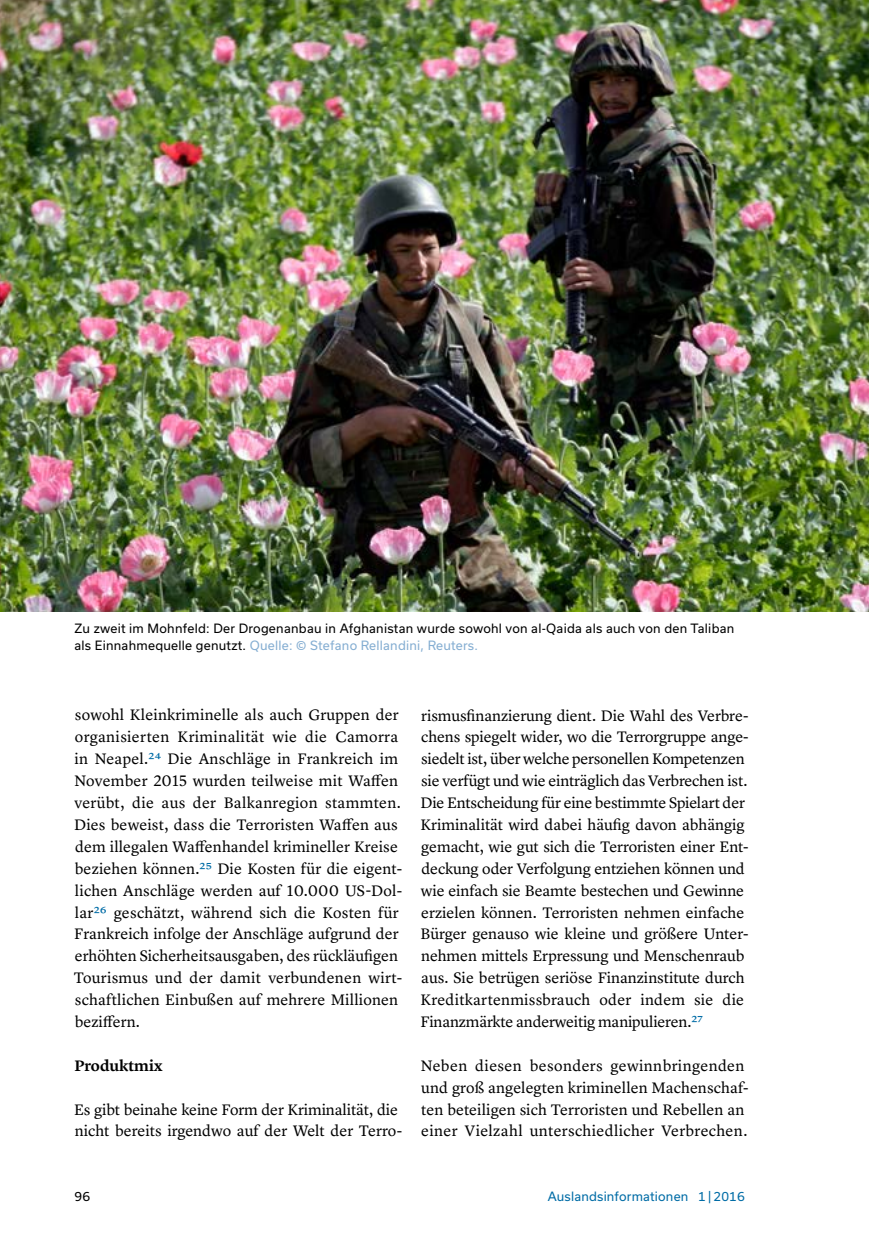
<style>
.page{position:relative;width:869px;height:1246px;background:#fff}
.page>*{position:absolute;margin:0;border:0;box-sizing:border-box;transform-origin:0 0}
.t1{font:15.75px/21.9px "Lyon Text";color:#000}
.t2{font:600 15.75px "Lyon Text";color:#000}
.t3{font:12.25px/17.5px "Usual";letter-spacing:.02em;color:#000}
.t4{font:12.25px "Usual";letter-spacing:.015em;color:#006ca6}
.s1{color:#85aed2}
.s2{color:#006ca6}
</style>
<div class="page">
<img style="left:0;top:0;width:868px;height:611px">
<p class="t3" style="left:74px;top:619px;width:661px">Zu zweit im Mohnfeld: Der Drogenanbau in Afghanistan wurde sowohl von al-Qaida als auch von den Taliban als Einnahmequelle genutzt. <span class="s1">Quelle: © Stefano Rellandini, Reuters.</span></p>
<p class="t1" style="left:74px;top:703px;width:330px">sowohl Kleinkriminelle als auch Gruppen der organisierten Kriminalität wie die Camorra in Neapel.<span class="s2">24</span> Die Anschläge in Frankreich im November 2015 wurden teilweise mit Waffen verübt, die aus der Balkanregion stammten.<br>Dies beweist, dass die Terroristen Waffen aus dem illegalen Waffenhandel krimineller Kreise beziehen können.<span class="s2">25</span> Die Kosten für die eigent&shy;lichen Anschläge werden auf 10.000 US-Dol&shy;lar<span class="s2">26</span> geschätzt, während sich die Kosten für Frankreich infolge der Anschläge aufgrund der erhöhten Sicherheitsausgaben, des rückläufigen Tourismus und der damit verbundenen wirt&shy;schaftlichen Einbußen auf mehrere Millionen beziffern.</p>
<p class="t2" style="left:74px;top:1053px;width:90px">Produktmix</p>
<p class="t1" style="left:74px;top:1096px;width:329px">Es gibt beinahe keine Form der Kriminalität, die nicht bereits irgendwo auf der Welt der Terro-</p>
<p class="t1" style="left:420px;top:703px;width:329px">rismusfinanzierung dient. Die Wahl des Verbre&shy;chens spiegelt wider, wo die Terrorgruppe ange&shy;siedelt ist, über welche personellen Kompetenzen sie verfügt und wie einträglich das Verbrechen ist.<br>Die Entscheidung für eine bestimmte Spielart der Kriminalität wird dabei häufig davon abhängig gemacht, wie gut sich die Terroristen einer Ent&shy;deckung oder Verfolgung entziehen können und wie einfach sie Beamte bestechen und Gewinne erzielen können. Terroristen nehmen einfache Bürger genauso wie kleine und größere Unter&shy;nehmen mittels Erpressung und Menschenraub aus. Sie betrügen seriöse Finanzinstitute durch Kreditkartenmissbrauch oder indem sie die Finanzmärkte anderweitig manipulieren.<span class="s2">27</span></p>
<p class="t1" style="left:420px;top:1053px;width:329px">Neben diesen besonders gewinnbringenden und groß angelegten kriminellen Machenschaf&shy;ten beteiligen sich Terroristen und Rebellen an einer Vielzahl unterschiedlicher Verbrechen.</p>
<p class="t3" style="left:74px;top:1186px;width:17px">96</p>
<p class="t4" style="left:547px;top:1188px;width:198px">Auslandsinformationen 1|2016</p>
</div>
